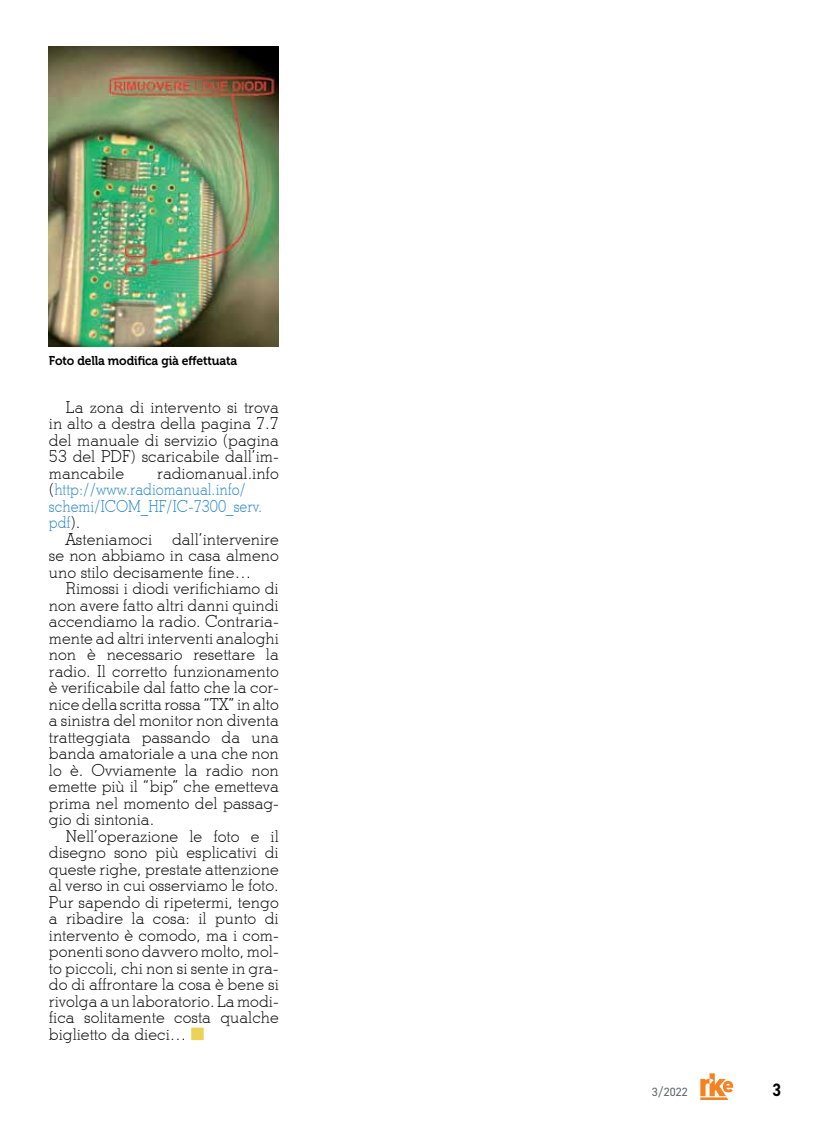
<style>
.page{position:relative;width:830px;height:1127px;background:#fff}
.page>*{position:absolute;margin:0;border:0;box-sizing:border-box;transform-origin:0 0}
.t1{font:700 18px "DIN2014";color:#000;scale:.9 1}
.t2{font:300 16.5px/16.5px "Stymie BT";color:#000;text-align:justify}
.t3{font:300 16.5px/16.5px "Stymie BT";color:#2484c6;scale:.9 1}
.t4{font:12.75px "Museo 700";letter-spacing:-.01em;color:#000;scale:.95 1}
.t5{font:12px "DIN2014";color:#636466}
.s1{color:#000}
.s2{color:#ebd357}
</style>
<div class="page">
<svg style="left:700px;top:1073px;width:32px;height:27px"></svg>
<img style="left:49px;top:47px;width:230px;height:299px">
<p class="t4" style="left:49px;top:353px;width:199px">Foto della modifica già effettuata</p>
<p class="t2" style="left:49px;top:398px;width:231px;text-indent:17px">La zona di intervento si trova in alto a destra della pagina 7.7 del manuale di servizio (pagina 53 del PDF) scaricabile dall’im&shy;mancabile</p>
<p class="t3" style="left:49px;top:464px;width:257px;text-indent:108px"><span class="s1">radiomanual.info (</span>http://www.radiomanual.info/ schemi/ICOM_HF/IC-7300_serv. pdf<span class="s1">).</span></p>
<p class="t2" style="left:49px;top:530px;width:231px;text-indent:17px">Asteniamoci dall’intervenire se non abbiamo in casa almeno uno stilo decisamente fine…</p>
<p class="t2" style="left:49px;top:580px;width:231px;text-indent:17px">Rimossi i diodi verifichiamo di non avere fatto altri danni quindi accendiamo la radio. Contraria&shy;mente ad altri interventi analoghi non è necessario resettare la radio. Il corretto funzionamento è verificabile dal fatto che la cor&shy;nice della scritta rossa “TX” in alto a sinistra del monitor non diventa tratteggiata passando da una banda amatoriale a una che non lo è. Ovviamente la radio non emette più il “bip” che emetteva prima nel momento del passag&shy;gio di sintonia.</p>
<p class="t2" style="left:49px;top:827px;width:231px;text-indent:17px">Nell’operazione le foto e il disegno sono più esplicativi di queste righe, prestate attenzione al verso in cui osserviamo le foto.<br>Pur sapendo di ripetermi, tengo a ribadire la cosa: il punto di intervento è comodo, ma i com&shy;ponenti sono davvero molto, mol&shy;to piccoli, chi non si sente in gra&shy;do di affrontare la cosa è bene si rivolga a un laboratorio. La modi&shy;fica solitamente costa qualche biglietto da dieci… <span class="s2">■</span></p>
<p class="t5" style="left:651px;top:1084px;width:37px">3/2022</p>
<p class="t1" style="left:772px;top:1078px;width:11px">3</p>
</div>
